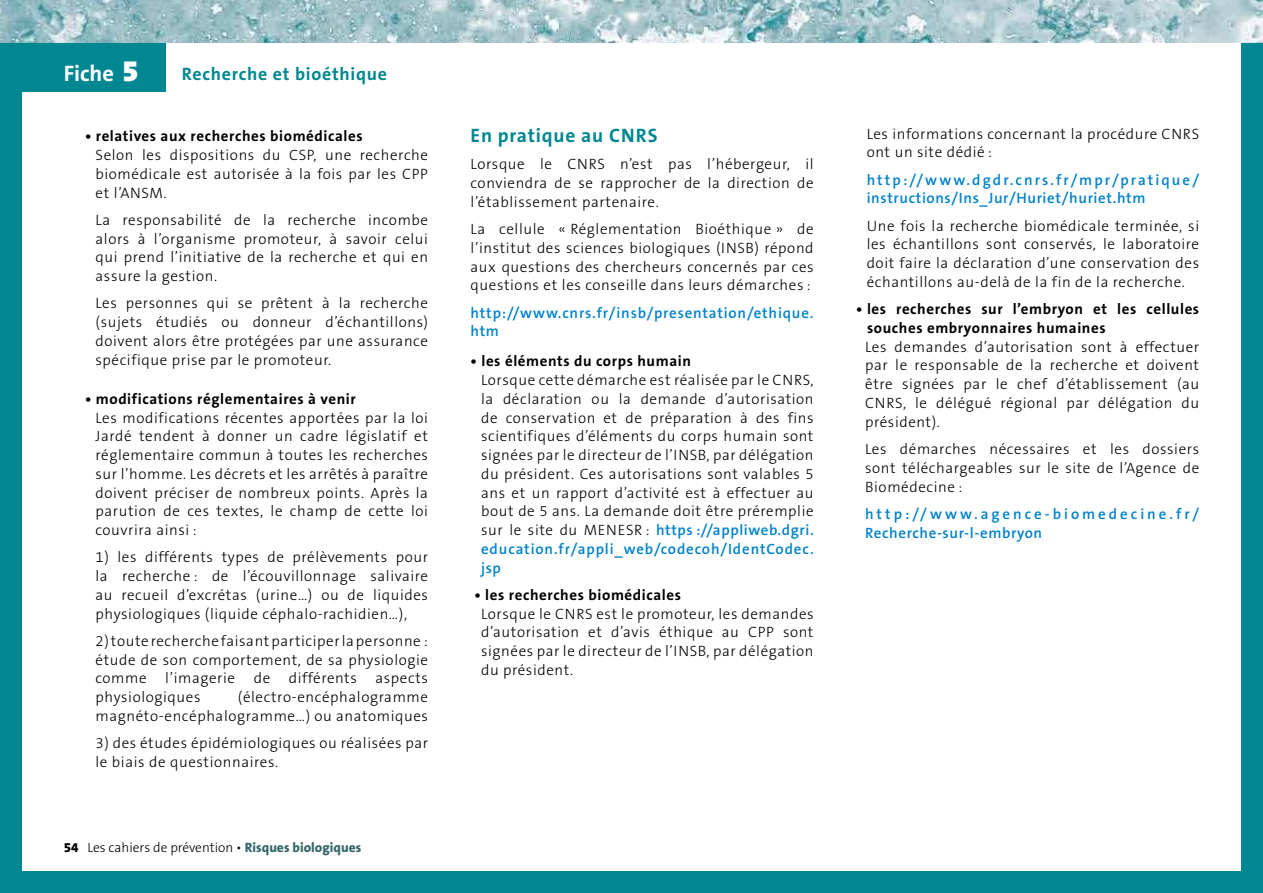
<style>
.page{position:relative;width:1263px;height:893px;background:#fff}
.page>*{position:absolute;margin:0;border:0;box-sizing:border-box;transform-origin:0 0}
.t1{font:700 22.5px "The Sans B7";color:#fff}
.t2{font:700 19.5px "The Sans B7";letter-spacing:.04em;color:#008791}
.t3{font:700 18px "The Sans B7";letter-spacing:.04em;color:#008791}
.t4{font:300 15px/18.8px "The Sans B3";letter-spacing:.04em;color:#000;text-align:justify}
.t5{font:600 15px/18.8px "The Sans B6";letter-spacing:.055em;color:#0082c9}
.t6{font:700 15px/18.8px "The Sans B7";letter-spacing:.04em;color:#000}
.t7{font:600 15px/18.8px "The Sans B6";letter-spacing:.2em;color:#0082c9}
.t8{font:300 13.5px "The Sans B3";color:#000}
.s1{font-family:"The Sans B9";font-weight:900;font-size:30px}
.s2{font-family:"The Sans B8";font-weight:800}
.s3{font-family:"The Sans B8";font-weight:800;color:#37686b}
.s4{font-family:"The Sans B3";font-weight:300;color:#000}
</style>
<div class="page">
<div style="left:0;top:17px;width:21px;height:876px;background:#008791"></div>
<div style="left:1242px;top:17px;width:21px;height:876px;background:#008791"></div>
<div style="left:0;top:17px;width:166px;height:74px;background:#008791"></div>
<div style="left:0;top:872px;width:1263px;height:21px;background:#008791"></div>
<img style="left:0;top:0;width:1262px;height:43px">
<img style="left:1262px;top:0;width:1px;height:43px">
<h1 class="t1" style="left:64px;top:62px;width:76px">Fiche <span class="s1">5</span></h1>
<p class="t3" style="left:182px;top:65px;width:207px">Recherche et bioéthique</p>
<p class="t6" style="left:85px;top:127px;width:279px">• relatives aux recherches biomédicales</p>
<p class="t4" style="left:96px;top:146px;width:334px">Selon les dispositions du CSP, une recherche biomédicale est autorisée à la fois par les CPP et l’ANSM.</p>
<p class="t4" style="left:96px;top:211px;width:334px">La responsabilité de la recherche incombe alors à l’organisme promoteur, à savoir celui qui prend l’initiative de la recherche et qui en assure la gestion.</p>
<p class="t4" style="left:96px;top:294px;width:334px">Les personnes qui se prêtent à la recherche (sujets étudiés ou donneur d’échantillons) doivent alors être protégées par une assurance spécifique prise par le promoteur.</p>
<p class="t6" style="left:85px;top:390px;width:272px">• modifications réglementaires à venir</p>
<p class="t4" style="left:96px;top:409px;width:334px">Les modifications récentes apportées par la loi Jardé tendent à donner un cadre législatif et réglementaire commun à toutes les recherches sur l’homme. Les décrets et les arrêtés à paraître doivent préciser de nombreux points. Après la parution de ces textes, le champ de cette loi couvrira ainsi :</p>
<p class="t4" style="left:96px;top:548px;width:334px">1) les différents types de prélèvements pour la recherche : de l’écouvillonnage salivaire au recueil d’excrétas (urine…) ou de liquides physiologiques (liquide céphalo-rachidien…),</p>
<p class="t4" style="left:96px;top:632px;width:334px">2) toute recherche faisant participer la personne : étude de son comportement, de sa physiologie comme l’imagerie de différents aspects physiologiques</p>
<p class="t4" style="left:96px;top:688px;width:334px;text-align:right">(électro-encéphalogramme magnéto-encéphalogramme…) ou anatomiques</p>
<p class="t4" style="left:96px;top:734px;width:334px">3) des études épidémiologiques ou réalisées par le biais de questionnaires.</p>
<p class="t8" style="left:64px;top:841px;width:299px"><span class="s2">54</span> Les cahiers de prévention • <span class="s3">Risques biologiques</span></p>
<h2 class="t2" style="left:471px;top:125px;width:188px">En pratique au CNRS</h2>
<p class="t4" style="left:471px;top:156px;width:345px">Lorsque le CNRS n’est pas l’hébergeur, il conviendra de se rapprocher de la direction de l’établissement partenaire.</p>
<p class="t4" style="left:471px;top:220px;width:345px">La cellule « Réglementation Bioéthique » de l’institut des sciences biologiques (INSB) répond aux questions des chercheurs concernés par ces questions et les conseille dans leurs démarches :</p>
<p class="t5" style="left:471px;top:304px;width:344px">http://www.cnrs.fr/insb/presentation/ethique. htm</p>
<p class="t6" style="left:471px;top:352px;width:222px">• les éléments du corps humain</p>
<p class="t4" style="left:481px;top:371px;width:334px">Lorsque cette démarche est réalisée par le CNRS, la déclaration ou la demande d’autorisation de conservation et de préparation à des fins scientifiques d’éléments du corps humain sont signées par le directeur de l’INSB, par délégation du président. Ces autorisations sont valables 5 ans et un rapport d’activité est à effectuer au bout de 5 ans. La demande doit être préremplie</p>
<p class="t5" style="left:481px;top:521px;width:334px;text-align:justify"><span class="s4">sur le site du MENESR :</span> https ://appliweb.dgri. education.fr/appli_web/codecoh/I dentCodec. jsp</p>
<p class="t6" style="left:474px;top:586px;width:208px">• les recherches biomédicales</p>
<p class="t4" style="left:481px;top:605px;width:334px">Lorsque le CNRS est le promoteur, les demandes d’autorisation et d’avis éthique au CPP sont signées par le directeur de l’INSB, par délégation du président.</p>
<p class="t4" style="left:867px;top:125px;width:334px">Les informations concernant la procédure CNRS ont un site dédié :</p>
<p class="t5" style="left:867px;top:171px;width:334px">http://www.dgdr.cnrs.fr/mpr/pratique/ instructions/I ns_Jur/H uriet/huriet.htm</p>
<p class="t4" style="left:867px;top:217px;width:334px">Une fois la recherche biomédicale terminée, si les échantillons sont conservés, le laboratoire doit faire la déclaration d’une conservation des échantillons au-delà de la fin de la recherche.</p>
<p class="t6" style="left:867px;top:300px;width:334px;text-indent:-11px">• les recherches sur l’embryon et les cellules souches embryonnaires humaines</p>
<p class="t4" style="left:865px;top:338px;width:335px">Les demandes d’autorisation sont à effectuer par le responsable de la recherche et doivent être signées par le chef d’établissement (au CNRS, le délégué régional par délégation du président).</p>
<p class="t4" style="left:865px;top:440px;width:336px">Les démarches nécessaires et les dossiers sont téléchargeables sur le site de l’Agence de Biomédecine :</p>
<p class="t7" style="left:865px;top:505px;width:336px">http://www.agence-biomedecine.fr/<br>Recherche-sur-l-embryon</p>
</div>
